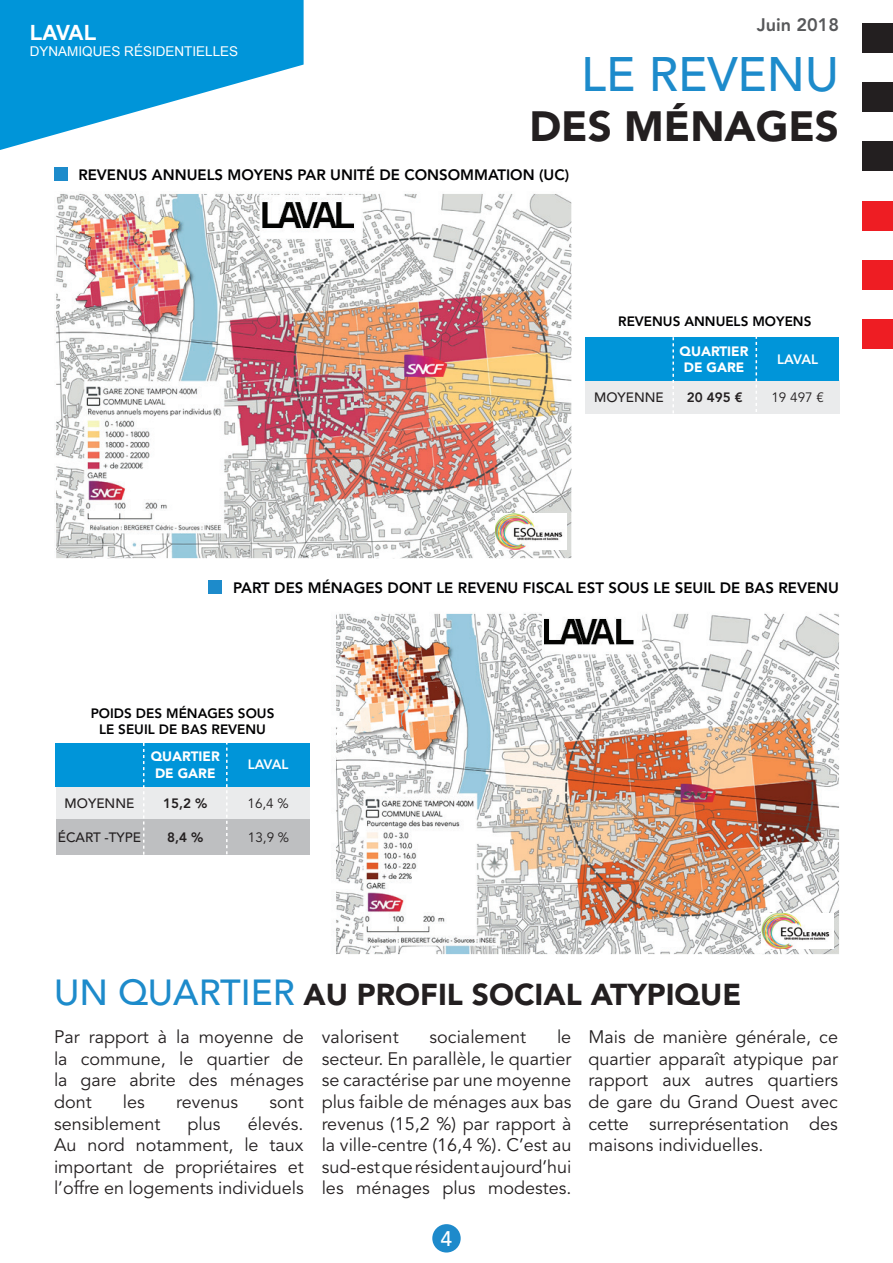
<style>
.page{position:relative;width:893px;height:1263px;background:#fff}
.page>*{position:absolute;margin:0;border:0;box-sizing:border-box;transform-origin:0 0}
.t1{font:500 48px "Avenir LT Std";color:#1d8bcb}
.t2{font:900 42px "Avenir LT Std";color:#231f20}
.t3{font:900 30px "Avenir LT Std";color:#231f20}
.t4{font:700 21px "Arial";letter-spacing:-.035em;color:#fff}
.t5{font:500 21px "Avenir LT Std";color:#fff}
.t6{font:18px/21.6px "Avenir LT Std";color:#231f20;text-align:justify}
.t7{font:800 18px "Avenir LT Std";color:#57585a}
.t8{font:800 15px "Avenir LT Std";color:#000002}
.t9{font:800 13.5px/16.2px "Avenir LT Std";color:#000002;text-align:center}
.t10{font:900 13.5px/16.2px "Avenir LT Std";color:#fff;text-align:center}
.t11{font:13.5px "Arial";color:#fff}
.t12{font:500 13.5px "Avenir LT Std";color:#231f20}
.t13{font:13.5px "Avenir LT Std";color:#231f20}
.t14{font:800 13.5px "Avenir LT Std";color:#231f20}
.t15{font:800 13.5px "Avenir LT Std";letter-spacing:-.025em;color:#fff}
.s1{font-weight:500;font-size:36px;color:#1d8bcb}
</style>
<div class="page">
<img style="left:335px;top:613px;width:504px;height:341px">
<img style="left:56px;top:193px;width:515px;height:365px">
<svg style="left:0;top:0;width:304px;height:150px;fill:#0095d9"></svg>
<div style="left:862px;top:23px;width:31px;height:30px;background:#231f20"></div>
<div style="left:862px;top:142px;width:31px;height:29px;background:#231f20"></div>
<div style="left:862px;top:260px;width:31px;height:30px;background:#ee1d23"></div>
<div style="left:862px;top:83px;width:31px;height:29px;background:#231f20"></div>
<div style="left:862px;top:201px;width:31px;height:29px;background:#ee1d23"></div>
<div style="left:862px;top:319px;width:31px;height:30px;background:#ee1d23"></div>
<div style="left:54px;top:168px;width:13px;height:13px;background:#1d8bcb"></div>
<div style="left:585px;top:380px;width:254px;height:33px;background:#eaebec"></div>
<div style="left:586px;top:337px;width:253px;height:44px;background:#0095d9"></div>
<svg style="left:672px;top:337px;width:2px;height:76px"></svg>
<svg style="left:756px;top:337px;width:1px;height:77px"></svg>
<img style="left:495px;top:514px;width:71px;height:35px">
<div style="left:209px;top:581px;width:13px;height:13px;background:#1d8bcb"></div>
<div style="left:56px;top:786px;width:254px;height:33px;background:#eaebec"></div>
<div style="left:56px;top:819px;width:254px;height:36px;background:#bebfc1"></div>
<div style="left:56px;top:743px;width:254px;height:43px;background:#0095d9"></div>
<svg style="left:143px;top:743px;width:1px;height:112px"></svg>
<svg style="left:226px;top:743px;width:2px;height:112px"></svg>
<img style="left:762px;top:913px;width:71px;height:36px">
<div style="left:432px;top:1224px;width:29px;height:28px;background:#1e8acb;border-radius:50%"></div>
<p class="t4" style="left:30px;top:18px;width:68px">LAVAL</p>
<p class="t11" style="left:30px;top:42px;width:210px">DYNAMIQUES RÉSIDENTIELLES</p>
<p class="t7" style="left:757px;top:14px;width:84px">Juin 2018</p>
<h1 class="t1" style="left:581px;top:46px;width:259px">LE REVENU</h1>
<h2 class="t2" style="left:529px;top:101px;width:311px">DES MÉNAGES</h2>
<p class="t8" style="left:78px;top:166px;width:492px">REVENUS ANNUELS MOYENS PAR UNITÉ DE CONSOMMATION (UC)</p>
<p class="t9" style="left:618px;top:314px;width:195px">REVENUS ANNUELS MOYENS</p>
<p class="t12" style="left:594px;top:390px;width:71px">MOYENNE</p>
<p class="t10" style="left:679px;top:343px;width:71px">QUARTIER<br>DE GARE</p>
<p class="t14" style="left:687px;top:389px;width:57px">20 495 €</p>
<p class="t13" style="left:771px;top:390px;width:54px">19 497 €</p>
<p class="t15" style="left:777px;top:351px;width:42px">LAVAL</p>
<p class="t8" style="left:233px;top:579px;width:607px">PART DES MÉNAGES DONT LE REVENU FISCAL EST SOUS LE SEUIL DE BAS REVENU</p>
<p class="t9" style="left:91px;top:705px;width:185px">POIDS DES MÉNAGES SOUS<br>LE SEUIL DE BAS REVENU</p>
<p class="t12" style="left:65px;top:796px;width:71px">MOYENNE</p>
<p class="t12" style="left:58px;top:829px;width:85px">ÉCART -TYPE</p>
<p class="t10" style="left:151px;top:748px;width:71px">QUARTIER<br>DE GARE</p>
<p class="t14" style="left:163px;top:795px;width:46px">15,2 %</p>
<p class="t13" style="left:248px;top:796px;width:43px">16,4 %</p>
<p class="t14" style="left:167px;top:829px;width:38px">8,4 %</p>
<p class="t13" style="left:248px;top:829px;width:43px">13,9 %</p>
<p class="t15" style="left:248px;top:757px;width:42px">LAVAL</p>
<h3 class="t3" style="left:54px;top:976px;width:689px"><span class="s1">UN QUARTIER</span> AU PROFIL SOCIAL ATYPIQUE</h3>
<p class="t6" style="left:54px;top:1027px;width:251px">Par rapport à la moyenne de la commune, le quartier de la gare abrite des ménages dont</p>
<p class="t6" style="left:123px;top:1091px;width:23px">les</p>
<p class="t6" style="left:176px;top:1091px;width:64px">revenus</p>
<p class="t6" style="left:269px;top:1091px;width:36px">sont</p>
<p class="t6" style="left:54px;top:1113px;width:108px">sensiblement</p>
<p class="t6" style="left:188px;top:1113px;width:34px">plus</p>
<p class="t6" style="left:54px;top:1113px;width:251px;text-indent:194px">élevés.<br>Au nord notamment, le taux important de propriétaires et l’offre en logements individuels</p>
<p class="t6" style="left:322px;top:1027px;width:78px">valorisent</p>
<p class="t6" style="left:430px;top:1027px;width:98px">socialement</p>
<p class="t6" style="left:322px;top:1027px;width:251px;text-indent:235px">le secteur. En parallèle, le quartier se caractérise par une moyenne plus faible de ménages aux bas revenus (15,2 %) par rapport à la ville-centre (16,4 %). C’est au sud-est que résident aujourd’hui les ménages plus modestes.</p>
<p class="t6" style="left:588px;top:1027px;width:251px">Mais de manière générale, ce quartier apparaît atypique par rapport aux autres quartiers de gare du Grand Ouest avec cette surreprésentation des maisons individuelles.</p>
<p class="t5" style="left:441px;top:1227px;width:13px">4</p>
</div>
